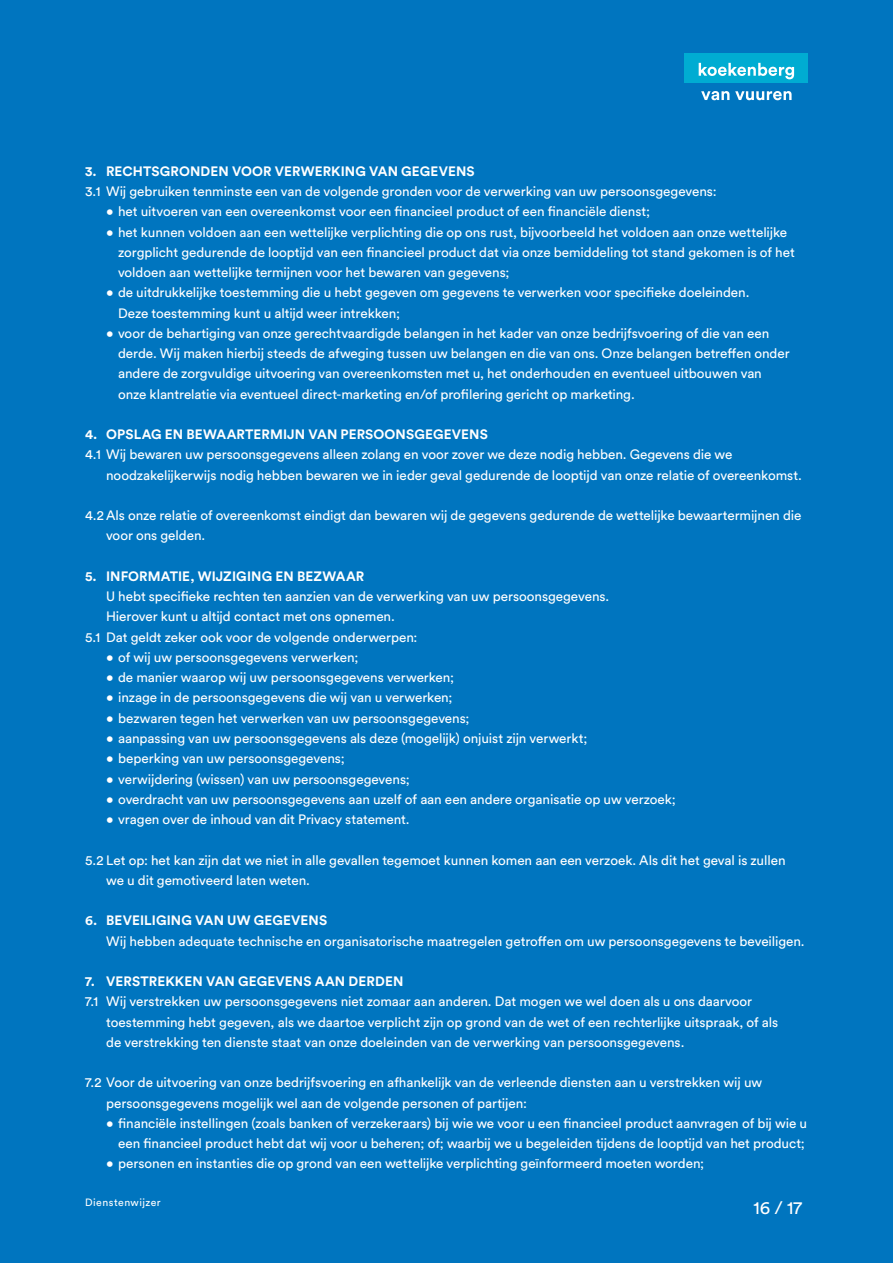
<style>
.page{position:relative;width:893px;height:1263px;background:#0075bf}
.page>*{position:absolute;margin:0;border:0;box-sizing:border-box;transform-origin:0 0}
.t1{font:18px "Circular Std";color:#fff}
.t2{font:13.5px/20.2px "Circular Std";letter-spacing:-.005em;color:#fff}
.t3{font:700 13.5px "Circular Std";letter-spacing:.01em;color:#fff}
.t4{font:10.5px "Circular Std";letter-spacing:.045em;color:#fff}
</style>
<div class="page">
<div style="left:685px;top:53px;width:123px;height:30px;background:#00acd2"></div>
<svg style="left:699px;top:63px;width:95px;height:16px"></svg>
<svg style="left:701px;top:91px;width:28px;height:9px"></svg>
<svg style="left:735px;top:91px;width:57px;height:9px"></svg>
<p class="t3" style="left:85px;top:162px;width:391px">3. RECHTSGRONDEN VOOR VERWERKING VAN GEGEVENS</p>
<p class="t2" style="left:85px;top:181px;width:633px">3.1 Wij gebruiken tenminste een van de volgende gronden voor de verwerking van uw persoonsgegevens:</p>
<p class="t2" style="left:106px;top:201px;width:546px">• het uitvoeren van een overeenkomst voor een financieel product of een financiële dienst;</p>
<p class="t2" style="left:118px;top:222px;width:678px;text-indent:-12px">• het kunnen voldoen aan een wettelijke verplichting die op ons rust, bijvoorbeeld het voldoen aan onze wettelijke zorgplicht gedurende de looptijd van een financieel product dat via onze bemiddeling tot stand gekomen is of het voldoen aan wettelijke termijnen voor het bewaren van gegevens;</p>
<p class="t2" style="left:118px;top:282px;width:633px;text-indent:-12px">• de uitdrukkelijke toestemming die u hebt gegeven om gegevens te verwerken voor specifieke doeleinden.<br>Deze toestemming kunt u altijd weer intrekken;</p>
<p class="t2" style="left:118px;top:323px;width:673px;text-indent:-12px">• voor de behartiging van onze gerechtvaardigde belangen in het kader van onze bedrijfsvoering of die van een derde. Wij maken hierbij steeds de afweging tussen uw belangen en die van ons. Onze belangen betreffen onder andere de zorgvuldige uitvoering van overeenkomsten met u, het onderhouden en eventueel uitbouwen van onze klantrelatie via eventueel direct-marketing en/of profilering gericht op marketing.</p>
<p class="t3" style="left:85px;top:426px;width:404px">4. OPSLAG EN BEWAARTERMIJN VAN PERSOONSGEGEVENS</p>
<p class="t2" style="left:106px;top:444px;width:697px;text-indent:-21px">4.1 Wij bewaren uw persoonsgegevens alleen zolang en voor zover we deze nodig hebben. Gegevens die we noodzakelijkerwijs nodig hebben bewaren we in ieder geval gedurende de looptijd van onze relatie of overeenkomst.</p>
<p class="t2" style="left:106px;top:505px;width:697px;text-indent:-21px">4.2Als onze relatie of overeenkomst eindigt dan bewaren wij de gegevens gedurende de wettelijke bewaartermijnen die voor ons gelden.</p>
<p class="t3" style="left:85px;top:567px;width:281px">5. INFORMATIE, WIJZIGING EN BEZWAAR</p>
<p class="t2" style="left:106px;top:586px;width:505px">U hebt specifieke rechten ten aanzien van de verwerking van uw persoonsgegevens.</p>
<p class="t2" style="left:106px;top:606px;width:290px">Hierover kunt u altijd contact met ons opnemen.</p>
<p class="t2" style="left:85px;top:627px;width:334px">5.1 Dat geldt zeker ook voor de volgende onderwerpen:</p>
<p class="t2" style="left:106px;top:647px;width:254px">• of wij uw persoonsgegevens verwerken;</p>
<p class="t2" style="left:106px;top:667px;width:350px">• de manier waarop wij uw persoonsgegevens verwerken;</p>
<p class="t2" style="left:106px;top:687px;width:348px">• inzage in de persoonsgegevens die wij van u verwerken;</p>
<p class="t2" style="left:106px;top:708px;width:365px">• bezwaren tegen het verwerken van uw persoonsgegevens;</p>
<p class="t2" style="left:106px;top:728px;width:483px">• aanpassing van uw persoonsgegevens als deze (mogelijk) onjuist zijn verwerkt;</p>
<p class="t2" style="left:106px;top:748px;width:240px">• beperking van uw persoonsgegevens;</p>
<p class="t2" style="left:106px;top:768px;width:305px">• verwijdering (wissen) van uw persoonsgegevens;</p>
<p class="t2" style="left:106px;top:789px;width:571px">• overdracht van uw persoonsgegevens aan uzelf of aan een andere organisatie op uw verzoek;</p>
<p class="t2" style="left:106px;top:809px;width:305px">• vragen over de inhoud van dit Privacy statement.</p>
<p class="t2" style="left:106px;top:849px;width:681px;text-indent:-21px">5.2 Let op: het kan zijn dat we niet in alle gevallen tegemoet kunnen komen aan een verzoek. Als dit het geval is zullen we u dit gemotiveerd laten weten.</p>
<p class="t3" style="left:85px;top:912px;width:244px">6. BEVEILIGING VAN UW GEGEVENS</p>
<p class="t2" style="left:106px;top:930px;width:700px">Wij hebben adequate technische en organisatorische maatregelen getroffen om uw persoonsgegevens te beveiligen.</p>
<p class="t3" style="left:85px;top:972px;width:320px">7. VERSTREKKEN VAN GEGEVENS AAN DERDEN</p>
<p class="t2" style="left:106px;top:991px;width:674px;text-indent:-21px">7.1 Wij verstrekken uw persoonsgegevens niet zomaar aan anderen. Dat mogen we wel doen als u ons daarvoor toestemming hebt gegeven, als we daartoe verplicht zijn op grond van de wet of een rechterlijke uitspraak, of als de verstrekking ten dienste staat van onze doeleinden van de verwerking van persoonsgegevens.</p>
<p class="t2" style="left:106px;top:1072px;width:658px;text-indent:-21px">7.2 Voor de uitvoering van onze bedrijfsvoering en afhankelijk van de verleende diensten aan u verstrekken wij uw persoonsgegevens mogelijk wel aan de volgende personen of partijen:</p>
<p class="t2" style="left:106px;top:1113px;width:702px;text-align:right">• financiële instellingen (zoals banken of verzekeraars) bij wie we voor u een financieel product aanvragen of bij wie u een financieel product hebt dat wij voor u beheren; of; waarbij we u begeleiden tijdens de looptijd van het product;</p>
<p class="t2" style="left:106px;top:1153px;width:600px">• personen en instanties die op grond van een wettelijke verplichting geïnformeerd moeten worden;</p>
<p class="t4" style="left:85px;top:1195px;width:77px">Dienstenwijzer</p>
<h1 class="t1" style="left:753px;top:1196px;width:50px">16 / 17</h1>
</div>
